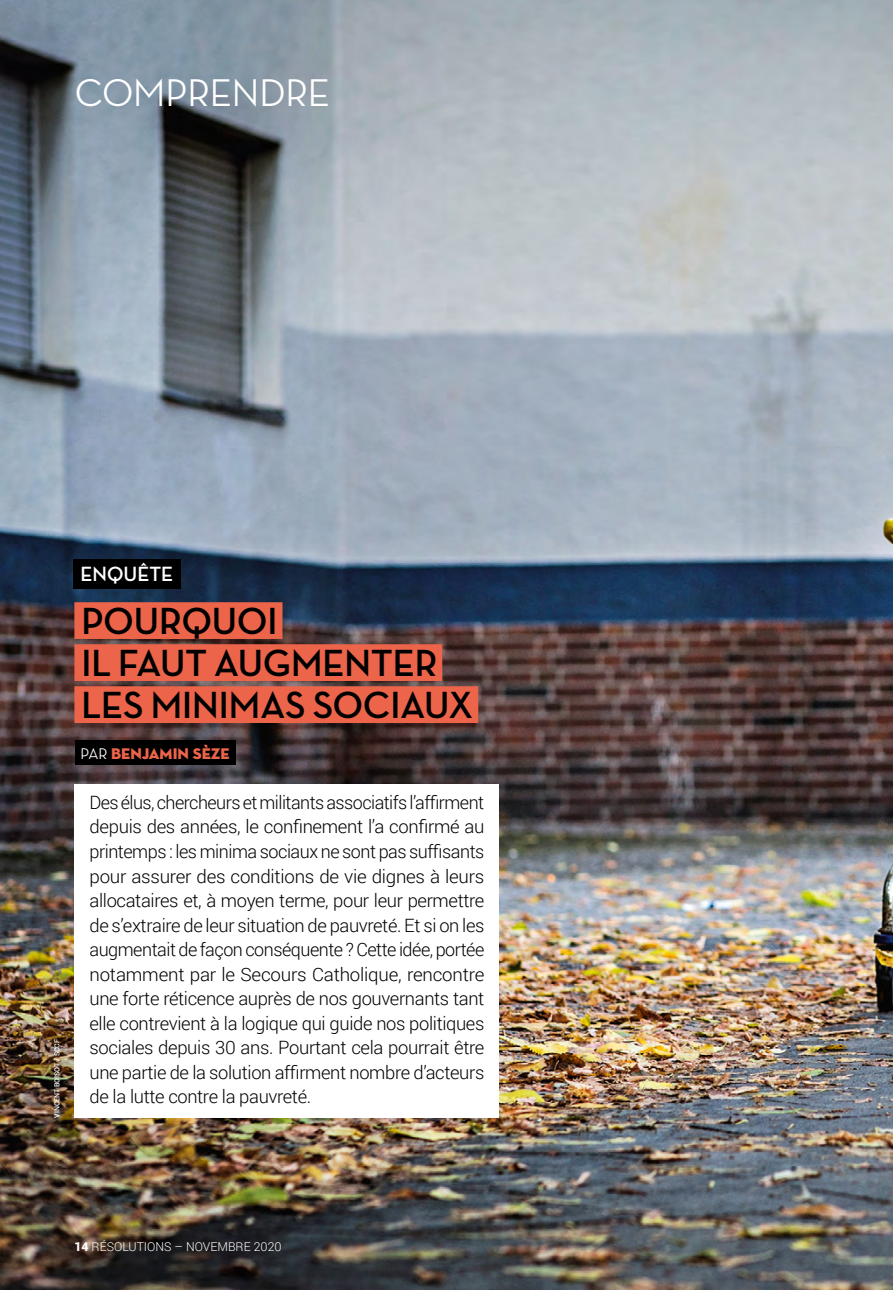
<style>
.page{position:relative;width:893px;height:1290px;background:#fff}
.page>*{position:absolute;margin:0;border:0;box-sizing:border-box;transform-origin:0 0}
.t1{font:500 39.38px "Neutra Disp";color:#fff}
.t2{font:700 38.5px/42px "Neutra Disp";color:#000}
.t3{font:700 21px "Neutra Disp";color:#fff}
.t4{font:300 18.38px/24.5px "Roboto";letter-spacing:-.02em;color:#000;text-align:justify}
.t5{font:15.75px "Neutra Disp Titling";color:#ec644a}
.t6{font:300 12.25px "Roboto";color:#fff}
.t7{font:500 7px "Roboto";color:#fff}
.s1{font-family:"Neutra Disp";font-weight:500;color:#fff}
.s2{font-weight:900}
</style>
<div class="page">
<img style="left:0;top:0;width:893px;height:1290px">
<div style="left:74px;top:602px;width:208px;height:37px;background:#ec644a"></div>
<div style="left:74px;top:644px;width:368px;height:37px;background:#ec644a"></div>
<div style="left:74px;top:686px;width:404px;height:37px;background:#ec644a"></div>
<div style="left:75px;top:784px;width:424px;height:334px;background:#fff"></div>
<div style="left:73px;top:559px;width:108px;height:29px;background:#000"></div>
<div style="left:75px;top:740px;width:161px;height:25px;background:#000"></div>
<h1 class="t1" style="left:75px;top:71px;width:256px">COMPRENDRE</h1>
<p class="t7" style="left:52px;top:1118px;width:80px;rotate:-90deg">VINCENT BOISOT / SCCF</p>
<p class="t3" style="left:81px;top:562px;width:94px">ENQUÊTE</p>
<h2 class="t2" style="left:81px;top:601px;width:393px">POURQUOI<br>IL FAUT AUGMENTER<br>LES MINIMAS SOCIAUX</h2>
<p class="t5" style="left:81px;top:743px;width:151px"><span class="s1">PAR</span> BENJAMIN SÈZE</p>
<p class="t4" style="left:90px;top:789px;width:396px">Des élus, chercheurs et militants associatifs l’affirment depuis des années, le confinement l’a confirmé au printemps : les minima sociaux ne sont pas suffisants pour assurer des conditions de vie dignes à leurs allocataires et, à moyen terme, pour leur permettre de s’extraire de leur situation de pauvreté. Et si on les augmentait de façon conséquente ? Cette idée, portée notamment par le Secours Catholique, rencontre une forte réticence auprès de nos gouvernants tant elle contrevient à la logique qui guide nos politiques sociales depuis 30 ans. Pourtant cela pourrait être une partie de la solution affirment nombre d’acteurs de la lutte contre la pauvreté.</p>
<p class="t6" style="left:74px;top:1238px;width:209px"><span class="s2">14</span> RÉSOLUTIONS – NOVEMBRE 2020</p>
</div>
